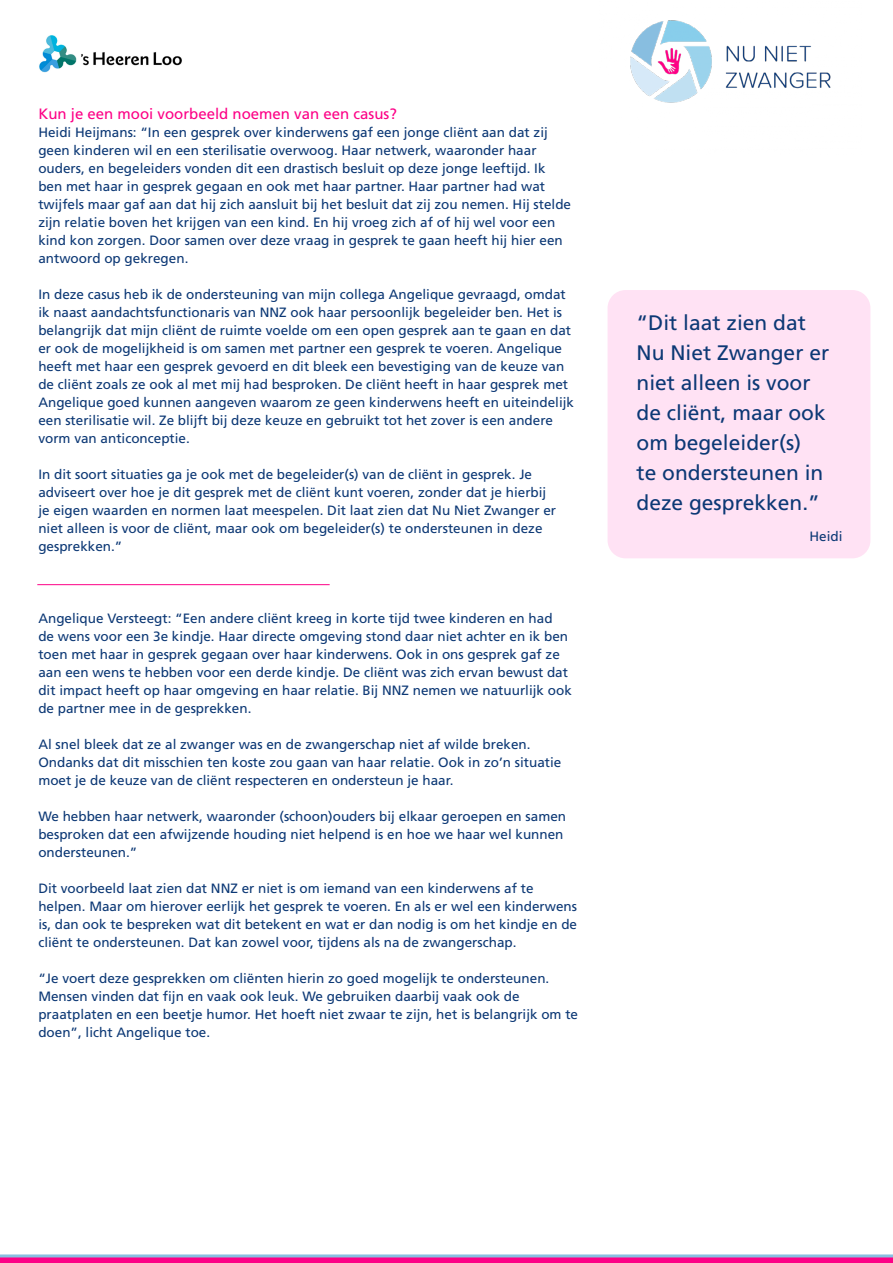
<style>
.page{position:relative;width:893px;height:1263px;background:#fff}
.page>*{position:absolute;margin:0;border:0;box-sizing:border-box;transform-origin:0 0}
.t1{font:21px/30px "Frutiger LT Pro";color:#0c3875}
.t2{font:15px "Frutiger LT Pro";color:#fd0086}
.t3{font:13.5px/18px "Frutiger LT Pro";color:#0c3875}
</style>
<div class="page">
<img style="left:630px;top:20px;width:201px;height:83px">
<svg style="left:0;top:1254px;width:893px;height:9px;background:#d64daa"></svg>
<div style="left:608px;top:290px;width:262px;height:268px;background:#ffe2f4;border-radius:18px"></div>
<hr style="left:37px;top:584px;width:293px;height:1px;background:#fd0086">
<img style="left:39px;top:35px;width:143px;height:38px">
<p class="t2" style="left:38px;top:105px;width:360px">Kun je een mooi voorbeeld noemen van een casus?</p>
<p class="t3" style="left:38px;top:124px;width:534px">Heidi Heijmans: “In een gesprek over kinderwens gaf een jonge cliënt aan dat zij geen kinderen wil en een sterilisatie overwoog. Haar netwerk, waaronder haar ouders, en begeleiders vonden dit een drastisch besluit op deze jonge leeftijd. Ik ben met haar in gesprek gegaan en ook met haar partner. Haar partner had wat twijfels maar gaf aan dat hij zich aansluit bij het besluit dat zij zou nemen. Hij stelde zijn relatie boven het krijgen van een kind. En hij vroeg zich af of hij wel voor een kind kon zorgen. Door samen over deze vraag in gesprek te gaan heeft hij hier een antwoord op gekregen.</p>
<p class="t3" style="left:38px;top:286px;width:537px">In deze casus heb ik de ondersteuning van mijn collega Angelique gevraagd, omdat ik naast aandachtsfunctionaris van NNZ ook haar persoonlijk begeleider ben. Het is belangrijk dat mijn cliënt de ruimte voelde om een open gesprek aan te gaan en dat er ook de mogelijkheid is om samen met partner een gesprek te voeren. Angelique heeft met haar een gesprek gevoerd en dit bleek een bevestiging van de keuze van de cliënt zoals ze ook al met mij had besproken. De cliënt heeft in haar gesprek met Angelique goed kunnen aangeven waarom ze geen kinderwens heeft en uiteindelijk een sterilisatie wil. Ze blijft bij deze keuze en gebruikt tot het zover is een andere vorm van anticonceptie.</p>
<p class="t3" style="left:38px;top:466px;width:519px">In dit soort situaties ga je ook met de begeleider(s) van de cliënt in gesprek. Je adviseert over hoe je dit gesprek met de cliënt kunt voeren, zonder dat je hierbij je eigen waarden en normen laat meespelen. Dit laat zien dat Nu Niet Zwanger er niet alleen is voor de cliënt, maar ook om begeleider(s) te ondersteunen in deze gesprekken.”</p>
<p class="t3" style="left:38px;top:610px;width:535px">Angelique Versteegt: “Een andere cliënt kreeg in korte tijd twee kinderen en had<br>de wens voor een 3e kindje. Haar directe omgeving stond daar niet achter en ik ben toen met haar in gesprek gegaan over haar kinderwens. Ook in ons gesprek gaf ze aan een wens te hebben voor een derde kindje. De cliënt was zich ervan bewust dat dit impact heeft op haar omgeving en haar relatie. Bij NNZ nemen we natuurlijk ook de partner mee in de gesprekken.</p>
<p class="t3" style="left:38px;top:736px;width:524px">Al snel bleek dat ze al zwanger was en de zwangerschap niet af wilde breken.<br>Ondanks dat dit misschien ten koste zou gaan van haar relatie. Ook in zo’n situatie moet je de keuze van de cliënt respecteren en ondersteun je haar.</p>
<p class="t3" style="left:38px;top:808px;width:529px">We hebben haar netwerk, waaronder (schoon)ouders bij elkaar geroepen en samen besproken dat een afwijzende houding niet helpend is en hoe we haar wel kunnen ondersteunen.”</p>
<p class="t3" style="left:38px;top:880px;width:540px">Dit voorbeeld laat zien dat NNZ er niet is om iemand van een kinderwens af te helpen. Maar om hierover eerlijk het gesprek te voeren. En als er wel een kinderwens is, dan ook te bespreken wat dit betekent en wat er dan nodig is om het kindje en de cliënt te ondersteunen. Dat kan zowel voor, tijdens als na de zwangerschap.</p>
<p class="t3" style="left:38px;top:970px;width:541px">“Je voert deze gesprekken om cliënten hierin zo goed mogelijk te ondersteunen.<br>Mensen vinden dat fijn en vaak ook leuk. We gebruiken daarbij vaak ook de praatplaten en een beetje humor. Het hoeft niet zwaar te zijn, het is belangrijk om te doen”, licht Angelique toe.</p>
<h1 class="t1" style="left:637px;top:308px;width:194px">“Dit laat zien dat<br>Nu Niet Zwanger er niet alleen is voor de cliënt, maar ook om begeleider(s)<br>te ondersteunen in deze gesprekken.”</h1>
<p class="t3" style="left:809px;top:527px;width:35px">Heidi</p>
</div>
